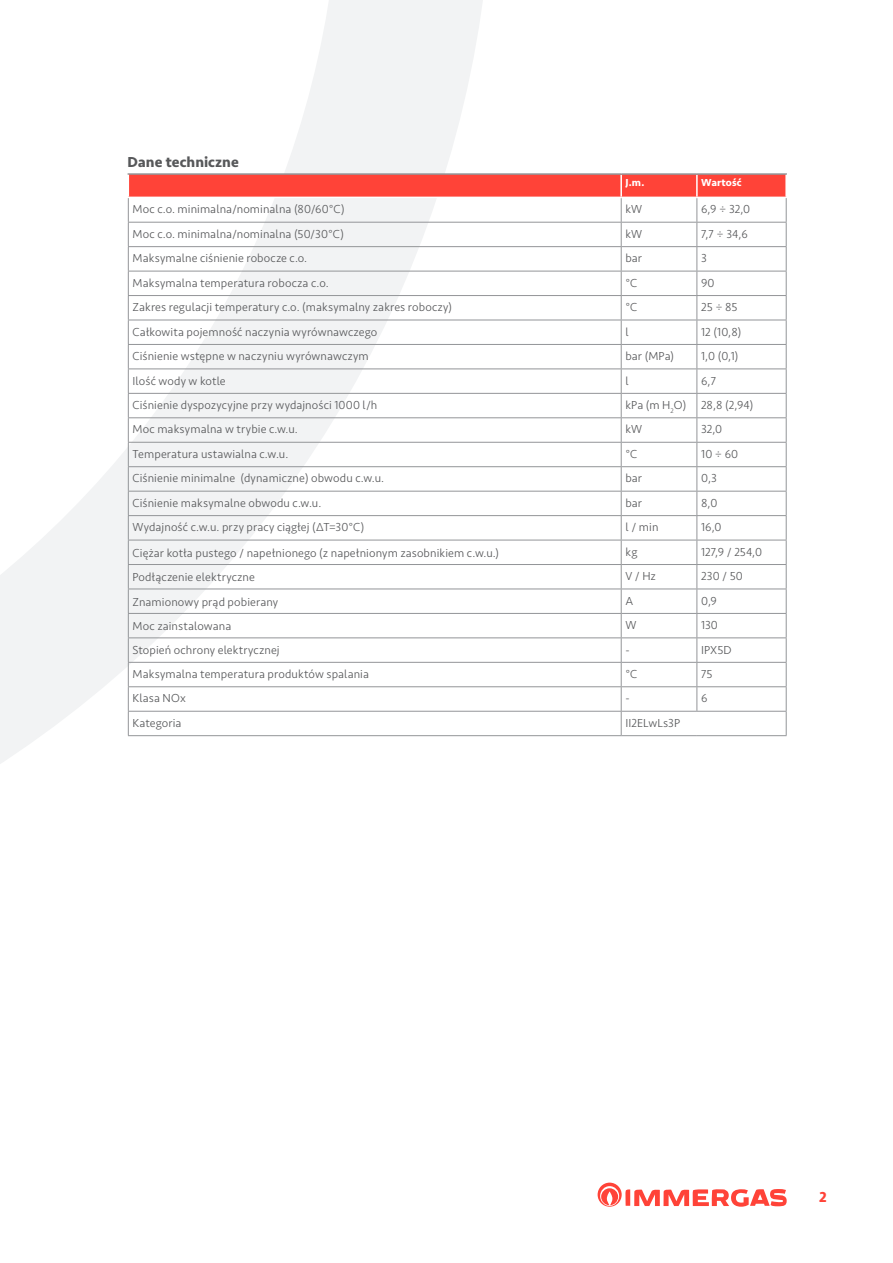
<style>
.page{position:relative;width:893px;height:1263px;background:#fff}
.page>*{position:absolute;margin:0;border:0;box-sizing:border-box;transform-origin:0 0}
.t1{font:700 15px "Seravek";letter-spacing:.005em;color:#57585a}
.t2{font:700 15px "Seravek";color:#ff4338}
.TREŚĆ_ZWYKŁA_TABELI{font:300 12px "Seravek";letter-spacing:.01em;color:#57585a}
.TABELA_TOP___CENNIK{font:700 10.5px "Seravek";letter-spacing:.015em;color:#fff}
</style>
<div class="page">
<svg style="left:598px;top:1182px;width:189px;height:25px"></svg>
<svg style="left:0;top:0;width:486px;height:764px"></svg>
<hr style="left:128px;top:173px;width:493px;height:2px;background:#939598">
<hr style="left:621px;top:173px;width:76px;height:2px;background:#939598">
<hr style="left:697px;top:173px;width:90px;height:2px;background:#939598">
<hr style="left:128px;top:735px;width:493px;height:1px;background:#939598">
<svg style="left:128px;top:174px;width:659px;height:561px"></svg>
<hr style="left:621px;top:735px;width:76px;height:1px;background:#939598">
<hr style="left:697px;top:735px;width:90px;height:1px;background:#939598">
<p class="t1" style="left:128px;top:153px;width:113px">Dane techniczne</p>
<p class="TABELA_TOP___CENNIK" style="left:625px;top:176px;width:20px">J.m.</p>
<p class="TABELA_TOP___CENNIK" style="left:701px;top:176px;width:42px">Wartość</p>
<p class="TREŚĆ_ZWYKŁA_TABELI" style="left:133px;top:202px;width:214px">Moc c.o. minimalna/nominalna (80/60°C)</p>
<p class="TREŚĆ_ZWYKŁA_TABELI" style="left:625px;top:202px;width:18px">kW</p>
<p class="TREŚĆ_ZWYKŁA_TABELI" style="left:701px;top:202px;width:51px">6,9 ÷ 32,0</p>
<p class="TREŚĆ_ZWYKŁA_TABELI" style="left:133px;top:227px;width:213px">Moc c.o. minimalna/nominalna (50/30°C)</p>
<p class="TREŚĆ_ZWYKŁA_TABELI" style="left:625px;top:227px;width:18px">kW</p>
<p class="TREŚĆ_ZWYKŁA_TABELI" style="left:701px;top:227px;width:48px">7,7 ÷ 34,6</p>
<p class="TREŚĆ_ZWYKŁA_TABELI" style="left:133px;top:251px;width:176px">Maksymalne ciśnienie robocze c.o.</p>
<p class="TREŚĆ_ZWYKŁA_TABELI" style="left:625px;top:251px;width:18px">bar</p>
<p class="TREŚĆ_ZWYKŁA_TABELI" style="left:701px;top:251px;width:7px">3</p>
<p class="TREŚĆ_ZWYKŁA_TABELI" style="left:133px;top:276px;width:198px">Maksymalna temperatura robocza c.o.</p>
<p class="TREŚĆ_ZWYKŁA_TABELI" style="left:625px;top:276px;width:13px">°C</p>
<p class="TREŚĆ_ZWYKŁA_TABELI" style="left:701px;top:276px;width:15px">90</p>
<p class="TREŚĆ_ZWYKŁA_TABELI" style="left:133px;top:300px;width:321px">Zakres regulacji temperatury c.o. (maksymalny zakres roboczy)</p>
<p class="TREŚĆ_ZWYKŁA_TABELI" style="left:625px;top:300px;width:13px">°C</p>
<p class="TREŚĆ_ZWYKŁA_TABELI" style="left:701px;top:300px;width:38px">25 ÷ 85</p>
<p class="TREŚĆ_ZWYKŁA_TABELI" style="left:133px;top:325px;width:246px">Całkowita pojemność naczynia wyrównawczego</p>
<p class="TREŚĆ_ZWYKŁA_TABELI" style="left:625px;top:325px;width:5px">l</p>
<p class="TREŚĆ_ZWYKŁA_TABELI" style="left:701px;top:325px;width:42px">12 (10,8)</p>
<p class="TREŚĆ_ZWYKŁA_TABELI" style="left:133px;top:349px;width:238px">Ciśnienie wstępne w naczyniu wyrównawczym</p>
<p class="TREŚĆ_ZWYKŁA_TABELI" style="left:625px;top:349px;width:50px">bar (MPa)</p>
<p class="TREŚĆ_ZWYKŁA_TABELI" style="left:701px;top:349px;width:39px">1,0 (0,1)</p>
<p class="TREŚĆ_ZWYKŁA_TABELI" style="left:133px;top:373px;width:95px">Ilość wody w kotle</p>
<p class="TREŚĆ_ZWYKŁA_TABELI" style="left:625px;top:373px;width:5px">l</p>
<p class="TREŚĆ_ZWYKŁA_TABELI" style="left:701px;top:373px;width:16px">6,7</p>
<p class="TREŚĆ_ZWYKŁA_TABELI" style="left:133px;top:398px;width:246px">Ciśnienie dyspozycyjne przy wydajności 1000 l/h</p>
<p class="TREŚĆ_ZWYKŁA_TABELI" style="left:625px;top:398px;width:62px">kPa (m H<sub>2</sub>O)</p>
<p class="TREŚĆ_ZWYKŁA_TABELI" style="left:701px;top:398px;width:54px">28,8 (2,94)</p>
<p class="TREŚĆ_ZWYKŁA_TABELI" style="left:133px;top:422px;width:167px">Moc maksymalna w trybie c.w.u.</p>
<p class="TREŚĆ_ZWYKŁA_TABELI" style="left:625px;top:422px;width:18px">kW</p>
<p class="TREŚĆ_ZWYKŁA_TABELI" style="left:701px;top:422px;width:23px">32,0</p>
<p class="TREŚĆ_ZWYKŁA_TABELI" style="left:133px;top:447px;width:157px">Temperatura ustawialna c.w.u.</p>
<p class="TREŚĆ_ZWYKŁA_TABELI" style="left:625px;top:447px;width:13px">°C</p>
<p class="TREŚĆ_ZWYKŁA_TABELI" style="left:701px;top:447px;width:39px">10 ÷ 60</p>
<p class="TREŚĆ_ZWYKŁA_TABELI" style="left:133px;top:471px;width:253px">Ciśnienie minimalne (dynamiczne) obwodu c.w.u.</p>
<p class="TREŚĆ_ZWYKŁA_TABELI" style="left:625px;top:471px;width:18px">bar</p>
<p class="TREŚĆ_ZWYKŁA_TABELI" style="left:701px;top:471px;width:17px">0,3</p>
<p class="TREŚĆ_ZWYKŁA_TABELI" style="left:133px;top:496px;width:190px">Ciśnienie maksymalne obwodu c.w.u.</p>
<p class="TREŚĆ_ZWYKŁA_TABELI" style="left:625px;top:496px;width:18px">bar</p>
<p class="TREŚĆ_ZWYKŁA_TABELI" style="left:701px;top:496px;width:18px">8,0</p>
<p class="TREŚĆ_ZWYKŁA_TABELI" style="left:133px;top:520px;width:233px">Wydajność c.w.u. przy pracy ciągłej (ΔT=30°C)</p>
<p class="TREŚĆ_ZWYKŁA_TABELI" style="left:625px;top:520px;width:35px">l / min</p>
<p class="TREŚĆ_ZWYKŁA_TABELI" style="left:701px;top:520px;width:22px">16,0</p>
<p class="TREŚĆ_ZWYKŁA_TABELI" style="left:133px;top:546px;width:368px">Ciężar kotła pustego / napełnionego (z napełnionym zasobnikiem c.w.u.)</p>
<p class="TREŚĆ_ZWYKŁA_TABELI" style="left:625px;top:545px;width:13px">kg</p>
<p class="TREŚĆ_ZWYKŁA_TABELI" style="left:701px;top:545px;width:62px">127,9 / 254,0</p>
<p class="TREŚĆ_ZWYKŁA_TABELI" style="left:133px;top:570px;width:124px">Podłączenie elektryczne</p>
<p class="TREŚĆ_ZWYKŁA_TABELI" style="left:625px;top:569px;width:32px">V / Hz</p>
<p class="TREŚĆ_ZWYKŁA_TABELI" style="left:701px;top:569px;width:43px">230 / 50</p>
<p class="TREŚĆ_ZWYKŁA_TABELI" style="left:133px;top:595px;width:147px">Znamionowy prąd pobierany</p>
<p class="TREŚĆ_ZWYKŁA_TABELI" style="left:625px;top:594px;width:9px">A</p>
<p class="TREŚĆ_ZWYKŁA_TABELI" style="left:701px;top:594px;width:17px">0,9</p>
<p class="TREŚĆ_ZWYKŁA_TABELI" style="left:133px;top:619px;width:100px">Moc zainstalowana</p>
<p class="TREŚĆ_ZWYKŁA_TABELI" style="left:625px;top:618px;width:13px">W</p>
<p class="TREŚĆ_ZWYKŁA_TABELI" style="left:701px;top:618px;width:18px">130</p>
<p class="TREŚĆ_ZWYKŁA_TABELI" style="left:133px;top:642px;width:149px">Stopień ochrony elektrycznej</p>
<p class="TREŚĆ_ZWYKŁA_TABELI" style="left:625px;top:642px;width:6px">-</p>
<p class="TREŚĆ_ZWYKŁA_TABELI" style="left:701px;top:642px;width:32px">IPX5D</p>
<p class="TREŚĆ_ZWYKŁA_TABELI" style="left:133px;top:667px;width:238px">Maksymalna temperatura produktów spalania</p>
<p class="TREŚĆ_ZWYKŁA_TABELI" style="left:625px;top:667px;width:13px">°C</p>
<p class="TREŚĆ_ZWYKŁA_TABELI" style="left:701px;top:667px;width:13px">75</p>
<p class="TREŚĆ_ZWYKŁA_TABELI" style="left:133px;top:691px;width:55px">Klasa NOx</p>
<p class="TREŚĆ_ZWYKŁA_TABELI" style="left:625px;top:691px;width:6px">-</p>
<p class="TREŚĆ_ZWYKŁA_TABELI" style="left:701px;top:691px;width:8px">6</p>
<p class="TREŚĆ_ZWYKŁA_TABELI" style="left:133px;top:716px;width:50px">Kategoria</p>
<p class="TREŚĆ_ZWYKŁA_TABELI" style="left:625px;top:716px;width:56px">II2ELwLs3P</p>
<p class="t2" style="left:819px;top:1188px;width:9px">2</p>
</div>
